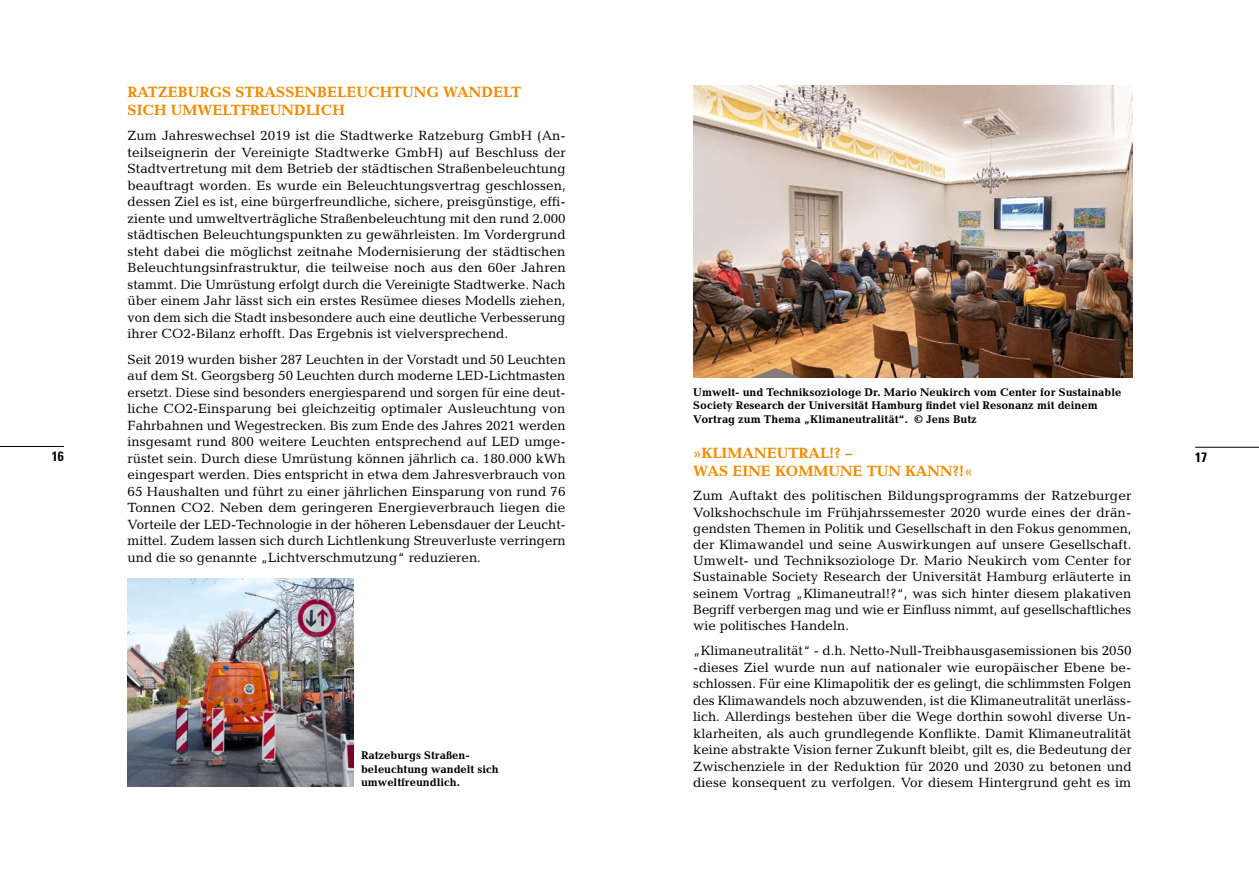
<style>
.page{position:relative;width:1259px;height:893px;background:#fff}
.page>*{position:absolute;margin:0;border:0;box-sizing:border-box;transform-origin:0 0}
.t1{font:700 15px/18px "Candida";color:#f28b00}
.t2{font:13.5px/16.5px "Candida";color:#000;text-align:justify}
.t3{font:700 condensed 13.5px "Univers LT Std";color:#000}
.t4{font:700 11.25px/13.5px "Candida";color:#000}
</style>
<div class="page">
<hr style="left:0;top:446px;width:64px;height:1px;background:#000">
<hr style="left:1195px;top:447px;width:64px;height:1px;background:#000">
<img style="left:128px;top:578px;width:225px;height:209px">
<img style="left:693px;top:85px;width:439px;height:293px">
<p class="t1" style="left:128px;top:83px;width:395px">RATZEBURGS STRASSENBELEUCHTUNG WANDELT<br>SICH UMWELTFREUNDLICH</p>
<p class="t2" style="left:128px;top:128px;width:440px">Zum Jahreswechsel 2019 ist die Stadtwerke Ratzeburg GmbH (An&shy;teilseignerin der Vereinigte Stadtwerke GmbH) auf Beschluss der Stadtvertretung mit dem Betrieb der städtischen Straßenbeleuchtung beauftragt worden. Es wurde ein Beleuchtungsvertrag geschlossen, dessen Ziel es ist, eine bürgerfreundliche, sichere, preisgünstige, effi&shy;ziente und umweltverträgliche Straßenbeleuchtung mit den rund 2.000 städtischen Beleuchtungspunkten zu gewährleisten. Im Vordergrund steht dabei die möglichst zeitnahe Modernisierung der städtischen Beleuchtungsinfrastruktur, die teilweise noch aus den 60er Jahren stammt. Die Umrüstung erfolgt durch die Vereinigte Stadtwerke. Nach über einem Jahr lässt sich ein erstes Resümee dieses Modells ziehen, von dem sich die Stadt insbesondere auch eine deutliche Verbesserung ihrer CO2-Bilanz erhofft. Das Ergebnis ist vielversprechend.</p>
<p class="t2" style="left:128px;top:351px;width:440px">Seit 2019 wurden bisher 287 Leuchten in der Vorstadt und 50 Leuchten auf dem St. Georgsberg 50 Leuchten durch moderne LED-Lichtmasten ersetzt. Diese sind besonders energiesparend und sorgen für eine deut&shy;liche CO2-Einsparung bei gleichzeitig optimaler Ausleuchtung von Fahrbahnen und Wegestrecken. Bis zum Ende des Jahres 2021 werden insgesamt rund 800 weitere Leuchten entsprechend auf LED umge&shy;rüstet sein. Durch diese Umrüstung können jährlich ca. 180.000 kWh eingespart werden. Dies entspricht in etwa dem Jahresverbrauch von 65 Haushalten und führt zu einer jährlichen Einsparung von rund 76<br>Tonnen CO2. Neben dem geringeren Energieverbrauch liegen die Vorteile der LED-Technologie in der höheren Lebensdauer der Leucht&shy;mittel. Zudem lassen sich durch Lichtlenkung Streuverluste verringern und die so genannte „Lichtverschmutzung“ reduzieren.</p>
<p class="t4" style="left:693px;top:385px;width:429px">Umwelt- und Techniksoziologe Dr. Mario Neukirch vom Center for Sustainable<br>Society Research der Universität Hamburg findet viel Resonanz mit deinem<br>Vortrag zum Thema „Klimaneutralität“. © Jens Butz</p>
<p class="t1" style="left:693px;top:444px;width:281px">»KLIMANEUTRAL!? –<br>WAS EINE KOMMUNE TUN KANN?!«</p>
<p class="t2" style="left:693px;top:488px;width:440px">Zum Auftakt des politischen Bildungsprogramms der Ratzeburger Volkshochschule im Frühjahrssemester 2020 wurde eines der drän&shy;gendsten Themen in Politik und Gesellschaft in den Fokus genommen, der Klimawandel und seine Auswirkungen auf unsere Gesellschaft.<br>Umwelt- und Techniksoziologe Dr. Mario Neukirch vom Center for Sustainable Society Research der Universität Hamburg erläuterte in seinem Vortrag „Klimaneutral!?“, was sich hinter diesem plakativen Begriff verbergen mag und wie er Einfluss nimmt, auf gesellschaftliches wie politisches Handeln.</p>
<p class="t2" style="left:693px;top:642px;width:440px">„Klimaneutralität“ - d.h. Netto-Null-Treibhausgasemissionen bis 2050 -dieses Ziel wurde nun auf nationaler wie europäischer Ebene be&shy;schlossen. Für eine Klimapolitik der es gelingt, die schlimmsten Folgen des Klimawandels noch abzuwenden, ist die Klimaneutralität unerläss&shy;lich. Allerdings bestehen über die Wege dorthin sowohl diverse Un&shy;klarheiten, als auch grundlegende Konflikte. Damit Klimaneutralität keine abstrakte Vision ferner Zukunft bleibt, gilt es, die Bedeutung der Zwischenziele in der Reduktion für 2020 und 2030 zu betonen und diese konsequent zu verfolgen. Vor diesem Hintergrund geht es im</p>
<p class="t3" style="left:52px;top:448px;width:13px">16</p>
<p class="t3" style="left:1195px;top:449px;width:13px">17</p>
<p class="t4" style="left:361px;top:749px;width:139px">Ratzeburgs Straßen&shy;beleuchtung wandelt sich umweltfreundlich.</p>
</div>
